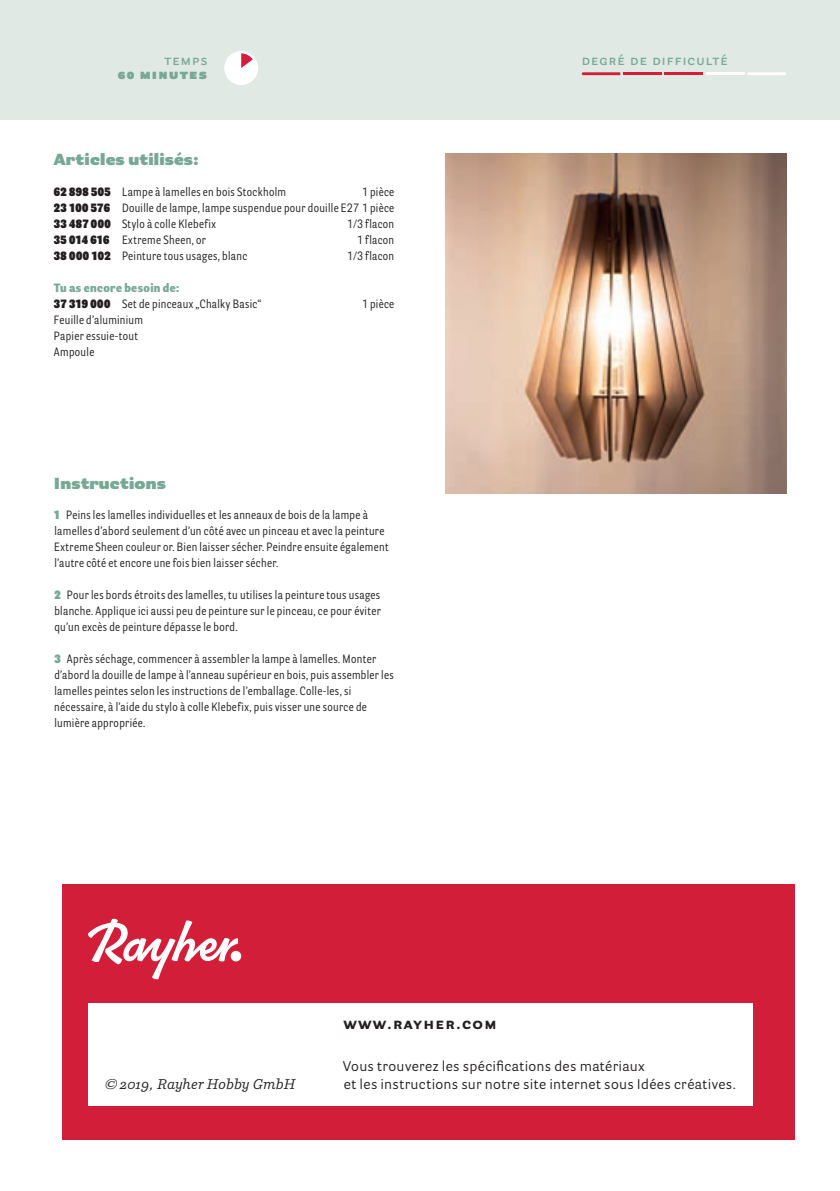
<style>
.page{position:relative;width:840px;height:1191px;background:#fff}
.page>*{position:absolute;margin:0;border:0;box-sizing:border-box;transform-origin:0 0}
.t1{font:900 16px "Parry Grotesque Pro";letter-spacing:.01em;color:#77a896}
.t2{font:700 16px "Parry Grotesque Pro";letter-spacing:.08em;color:#231f20}
.t3{font:14px/18px "Parry Grotesque Pro";letter-spacing:.02em;color:#231f20}
.t4{font:600 14px "Parry Grotesque Pro";letter-spacing:.08em;color:#77a896}
.t5{font:italic 14px "Parry Pro";letter-spacing:.01em;color:#231f20}
.t6{font:900 14px "Parry Grotesque Pro";letter-spacing:.08em;color:#77a896}
.t7{font:12px/16px "Parry Grot Con Pro";letter-spacing:.025em;color:#231f20}
.s1{font-weight:900}
.s2{font-weight:900;color:#77a896}
</style>
<div class="page">
<div style="left:62px;top:884px;width:732px;height:256px;background:#d21e38"></div>
<div style="left:88px;top:1003px;width:663px;height:103px;background:#fff"></div>
<div style="left:0;top:0;width:839px;height:119px;background:#e0e9e4"></div>
<svg style="left:88px;top:918px;width:150px;height:61px"></svg>
<div style="left:230px;top:951px;width:11px;height:10px;background:#fff;border-radius:50%"></div>
<div style="left:224px;top:51px;width:34px;height:34px;background:#fff;border-radius:50%"></div>
<svg style="left:241px;top:53px;width:12px;height:15px"></svg>
<svg style="left:581px;top:72px;width:39px;height:3px"></svg>
<hr style="left:622px;top:72px;width:39px;height:3px;background:#d21e38">
<hr style="left:664px;top:72px;width:38px;height:3px;background:#d21e38">
<hr style="left:705px;top:72px;width:39px;height:3px;background:#fff">
<svg style="left:747px;top:72px;width:38px;height:3px"></svg>
<img style="left:445px;top:153px;width:340px;height:340px">
<p class="t4" style="left:164px;top:50px;width:44px">temps</p>
<p class="t4" style="left:581px;top:50px;width:148px">degré de difficulté</p>
<p class="t6" style="left:118px;top:63px;width:91px">60 minutes</p>
<h1 class="t1" style="left:54px;top:148px;width:146px">Articles utilisés:</h1>
<p class="t7" style="left:54px;top:184px;width:233px"><span class="s1">62 898 505</span> Lampe à lamelles en bois Stockholm</p>
<p class="t7" style="left:54px;top:184px;width:341px;text-align:justify;text-indent:308px">1 pièce <span class="s1">23 100 576</span> Douille de lampe, lampe suspendue pour douille E27 1 pièce <span class="s1">33 487 000</span> Stylo à colle Klebefix</p>
<p class="t7" style="left:347px;top:216px;width:49px">1/3 flacon</p>
<p class="t7" style="left:54px;top:232px;width:153px"><span class="s1">35 014 616</span> Extreme Sheen, or</p>
<p class="t7" style="left:357px;top:232px;width:38px">1 flacon</p>
<p class="t7" style="left:54px;top:248px;width:195px"><span class="s1">38 000 102</span> Peinture tous usages, blanc</p>
<p class="t7" style="left:347px;top:248px;width:49px">1/3 flacon</p>
<p class="t7" style="left:54px;top:280px;width:209px"><span class="s2">Tu as encore besoin de:<br></span><span class="s1">37 319 000</span> Set de pinceaux „Chalky Basic“</p>
<p class="t7" style="left:362px;top:296px;width:34px">1 pièce</p>
<p class="t7" style="left:54px;top:312px;width:91px">Feuille d’aluminium<br>Papier essuie-tout<br>Ampoule</p>
<h1 class="t1" style="left:54px;top:471px;width:113px">Instructions</h1>
<p class="t7" style="left:54px;top:507px;width:336px"><span class="s2">1</span> Peins les lamelles individuelles et les anneaux de bois de la lampe à lamelles d’abord seulement d’un côté avec un pinceau et avec la peinture Extreme Sheen couleur or. Bien laisser sécher. Peindre ensuite également l’autre côté et encore une fois bien laisser sécher.</p>
<p class="t7" style="left:54px;top:587px;width:328px;text-align:justify"><span class="s2">2</span> Pour les bords étroits des lamelles, tu utilises la peinture tous usages blanche. Applique ici aussi peu de peinture sur le pinceau, ce pour éviter qu’un excès de peinture dépasse le bord.</p>
<p class="t7" style="left:54px;top:651px;width:341px"><span class="s2">3</span> Après séchage, commencer à assembler la lampe à lamelles. Monter d’abord la douille de lampe à l’anneau supérieur en bois, puis assembler les lamelles peintes selon les instructions de l’emballage. Colle-les, si nécessaire, à l’aide du stylo à colle Klebefix, puis visser une source de lumière appropriée.</p>
<p class="t5" style="left:105px;top:1074px;width:192px">© 2019, Rayher Hobby GmbH</p>
<h1 class="t2" style="left:343px;top:1012px;width:155px">www.rayher.com</h1>
<p class="t3" style="left:343px;top:1056px;width:394px">Vous trouverez les spécifications des matériaux<br>et les instructions sur notre site internet sous Idées créatives.</p>
</div>
